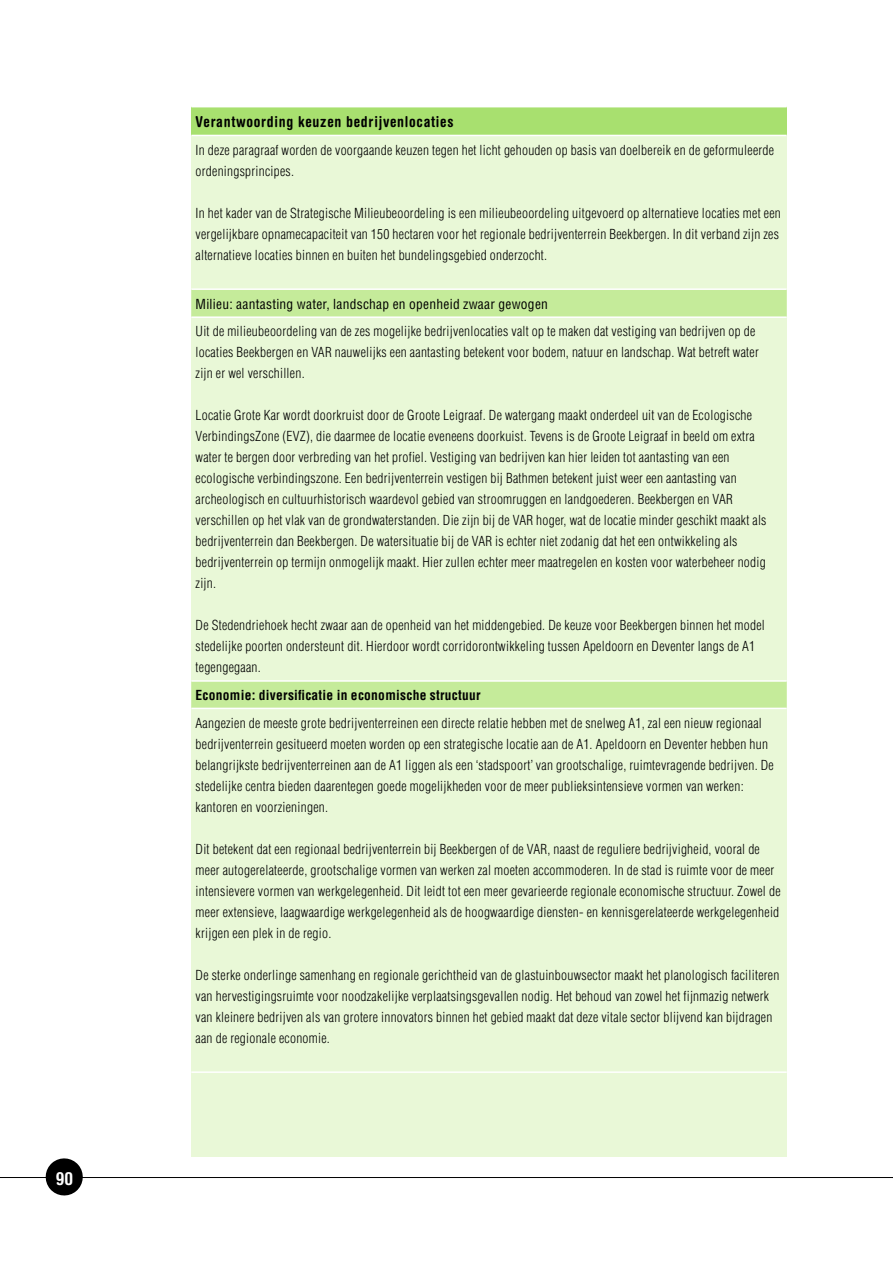
<style>
.page{position:relative;width:893px;height:1263px;background:#fff}
.page>*{position:absolute;margin:0;border:0;box-sizing:border-box;transform-origin:0 0}
.t1{font:700 condensed 18px "Helvetica Rounded";color:#fff}
.t2{font:700 condensed 15px "Helvetica Rounded";letter-spacing:.05em;color:#000}
.t3{font:300 condensed 13.5px/21px "Helvetica";letter-spacing:.02em;color:#000}
.t4{font:condensed 13.5px "Helvetica";letter-spacing:.02em;color:#000}
.t5{font:700 condensed 13.5px "Helvetica";letter-spacing:.02em;color:#000}
</style>
<div class="page">
<div style="left:191px;top:106px;width:596px;height:1050px;background:#e9f8d7"></div>
<div style="left:191px;top:107px;width:596px;height:28px;background:#a8e06f"></div>
<svg style="left:191px;top:290px;width:596px;height:418px"></svg>
<hr style="left:191px;top:106px;width:596px;height:1px;background:#fff">
<hr style="left:191px;top:135px;width:596px;height:1px;background:#fff">
<hr style="left:191px;top:288px;width:596px;height:2px;background:#fff">
<hr style="left:191px;top:316px;width:596px;height:2px;background:#fff">
<hr style="left:191px;top:680px;width:596px;height:2px;background:#fff">
<hr style="left:191px;top:708px;width:596px;height:1px;background:#fff">
<hr style="left:191px;top:1071px;width:596px;height:2px;background:#fff">
<hr style="left:81px;top:1177px;width:812px;height:1px;background:#000">
<svg style="left:45px;top:1158px;width:38px;height:38px"></svg>
<hr style="left:0;top:1177px;width:49px;height:1px;background:#000">
<h1 class="t1" style="left:56px;top:1167px;width:19px">90</h1>
<p class="t2" style="left:196px;top:112px;width:259px">Verantwoording keuzen bedrijvenlocaties</p>
<p class="t3" style="left:196px;top:139px;width:580px">In deze paragraaf worden de voorgaande keuzen tegen het licht gehouden op basis van doelbereik en de geformuleerde ordeningsprincipes.</p>
<p class="t3" style="left:196px;top:202px;width:587px">In het kader van de Strategische Milieubeoordeling is een milieubeoordeling uitgevoerd op alternatieve locaties met een vergelijkbare opnamecapaciteit van 150 hectaren voor het regionale bedrijventerrein Beekbergen. In dit verband zijn zes alternatieve locaties binnen en buiten het bundelingsgebied onderzocht.</p>
<p class="t4" style="left:196px;top:295px;width:354px">Milieu: aantasting water, landschap en openheid zwaar gewogen</p>
<p class="t3" style="left:196px;top:321px;width:565px">Uit de milieubeoordeling van de zes mogelijke bedrijvenlocaties valt op te maken dat vestiging van bedrijven op de locaties Beekbergen en VAR nauwelijks een aantasting betekent voor bodem, natuur en landschap. Wat betreft water zijn er wel verschillen.</p>
<p class="t3" style="left:196px;top:405px;width:572px">Locatie Grote Kar wordt doorkruist door de Groote Leigraaf. De watergang maakt onderdeel uit van de Ecologische VerbindingsZone (EVZ), die daarmee de locatie eveneens doorkuist. Tevens is de Groote Leigraaf in beeld om extra water te bergen door verbreding van het profiel. Vestiging van bedrijven kan hier leiden tot aantasting van een ecologische verbindingszone. Een bedrijventerrein vestigen bij Bathmen betekent juist weer een aantasting van archeologisch en cultuurhistorisch waardevol gebied van stroomruggen en landgoederen. Beekbergen en VAR verschillen op het vlak van de grondwaterstanden. Die zijn bij de VAR hoger, wat de locatie minder geschikt maakt als bedrijventerrein dan Beekbergen. De watersituatie bij de VAR is echter niet zodanig dat het een ontwikkeling als bedrijventerrein op termijn onmogelijk maakt. Hier zullen echter meer maatregelen en kosten voor waterbeheer nodig zijn.</p>
<p class="t3" style="left:196px;top:615px;width:571px">De Stedendriehoek hecht zwaar aan de openheid van het middengebied. De keuze voor Beekbergen binnen het model stedelijke poorten ondersteunt dit. Hierdoor wordt corridorontwikkeling tussen Apeldoorn en Deventer langs de A1 tegengegaan.</p>
<p class="t5" style="left:196px;top:686px;width:287px">Economie: diversificatie in economische structuur</p>
<p class="t3" style="left:196px;top:712px;width:580px">Aangezien de meeste grote bedrijventerreinen een directe relatie hebben met de snelweg A1, zal een nieuw regionaal bedrijventerrein gesitueerd moeten worden op een strategische locatie aan de A1. Apeldoorn en Deventer hebben hun belangrijkste bedrijventerreinen aan de A1 liggen als een ‘stadspoort’ van grootschalige, ruimtevragende bedrijven. De stedelijke centra bieden daarentegen goede mogelijkheden voor de meer publieksintensieve vormen van werken: kantoren en voorzieningen.</p>
<p class="t3" style="left:196px;top:838px;width:586px">Dit betekent dat een regionaal bedrijventerrein bij Beekbergen of de VAR, naast de reguliere bedrijvigheid, vooral de meer autogerelateerde, grootschalige vormen van werken zal moeten accommoderen. In de stad is ruimte voor de meer intensievere vormen van werkgelegenheid. Dit leidt tot een meer gevarieerde regionale economische structuur. Zowel de meer extensieve, laagwaardige werkgelegenheid als de hoogwaardige diensten- en kennisgerelateerde werkgelegenheid krijgen een plek in de regio.</p>
<p class="t3" style="left:196px;top:964px;width:585px">De sterke onderlinge samenhang en regionale gerichtheid van de glastuinbouwsector maakt het planologisch faciliteren van hervestigingsruimte voor noodzakelijke verplaatsingsgevallen nodig. Het behoud van zowel het fijnmazig netwerk van kleinere bedrijven als van grotere innovators binnen het gebied maakt dat deze vitale sector blijvend kan bijdragen aan de regionale economie.</p>
</div>
